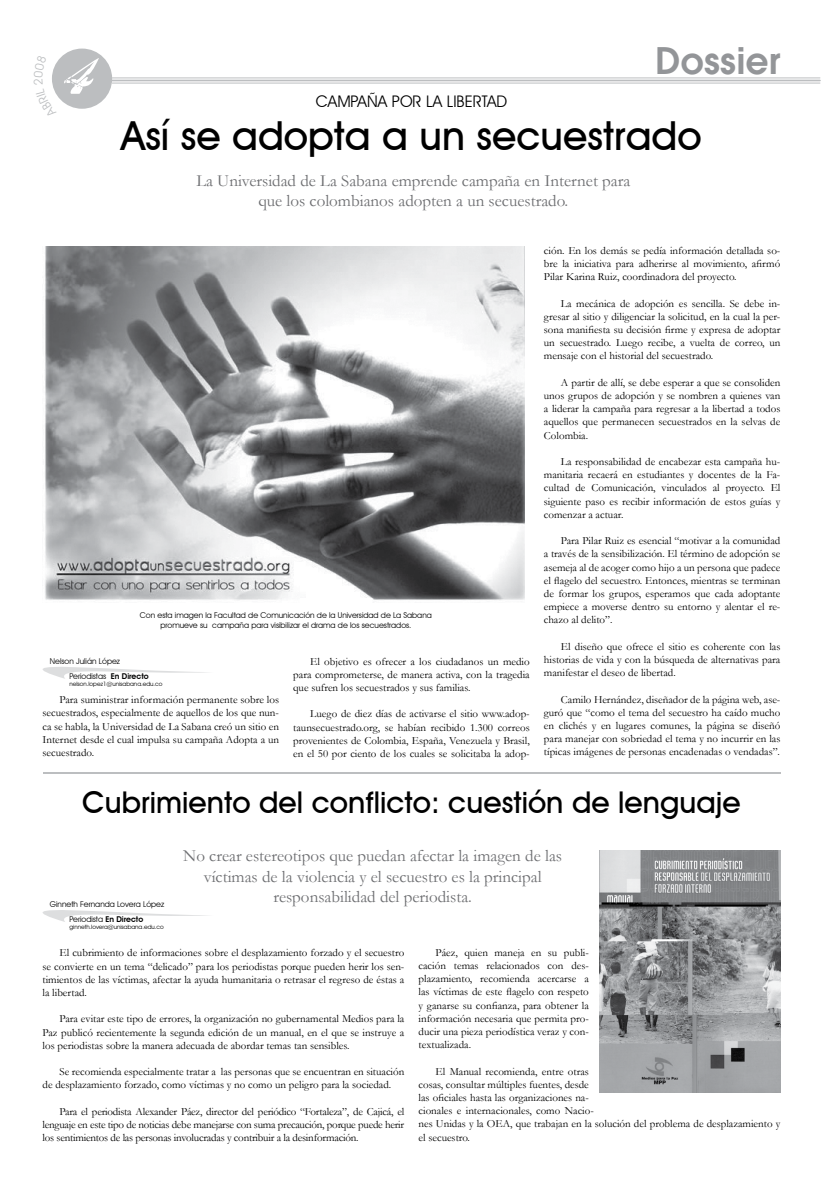
<style>
.page{position:relative;width:823px;height:1191px;background:#fff}
.page>*{position:absolute;margin:0;border:0;box-sizing:border-box;transform-origin:0 0}
.t1{font:500 40px "Avant Garde IT Cby BT";color:#000}
.t2{font:600 40px "Avant Gar Got Itc TEE";color:#939598}
.t3{font:500 30px "Avant Garde IT Cby BT";color:#000}
.t4{font:17px/20.4px "Garamond";color:#6d6e71;text-align:center}
.t5{font:16px "Avant Garde IT Cby BT";color:#000}
.t6{font:11px/13.2px "Garamond";color:#000;text-align:justify}
.t7{font:8px/15.3px "Avant Garde IT Cby BT";color:#000;text-align:center}
.t8{font:6px "Avant Garde IT Cby BT";color:#000}
.s1{font-weight:600}
</style>
<div class="page">
<div style="left:52px;top:49px;width:60px;height:60px;background:#bcbec0;border-radius:50%"></div>
<hr style="left:112px;top:77px;width:707px;height:1px;background:#bcbec0">
<hr style="left:112px;top:80px;width:707px;height:1px;background:#bcbec0">
<hr style="left:112px;top:83px;width:707px;height:1px;background:#bcbec0">
<svg style="left:64px;top:58px;width:35px;height:36px"></svg>
<img style="left:45px;top:246px;width:478px;height:354px">
<hr style="left:43px;top:772px;width:737px;height:2px;background:#bcbec0">
<img style="left:599px;top:850px;width:181px;height:242px">
<svg style="left:42px;top:667px;width:165px;height:12px"></svg>
<svg style="left:42px;top:910px;width:165px;height:12px"></svg>
<svg style="left:52px;top:62px;width:5px;height:33px"></svg>
<h3 class="t5" style="left:315px;top:92px;width:193px">CAMPAÑA POR LA LIBERTAD</h3>
<h1 class="t2" style="left:655px;top:37px;width:127px">Dossier</h1>
<h1 class="t1" style="left:121px;top:111px;width:581px">Así se adopta a un secuestrado</h1>
<h3 class="t4" style="left:196px;top:170px;width:435px">La Universidad de La Sabana emprende campaña en Internet para que los colombianos adopten a un secuestrado.</h3>
<p class="t7" style="left:140px;top:610px;width:293px;line-height:9.6px">Con esta imagen la Facultad de Comunicación de la Universidad de La Sabana promueve su campaña para visibilizar el drama de los secuestrados.</p>
<p class="t7" style="left:69px;top:653px;width:81px;text-align:left;text-indent:-20px">Nelson Julián López<br>Periodistas <span class="s1">En Directo</span></p>
<p class="t8" style="left:69px;top:680px;width:94px">nelson.lopez1@unisabana.edu.co</p>
<p class="t6" style="left:43px;top:693px;width:238px;text-indent:17px">Para suministrar información permanente sobre los secuestrados, especialmente de aquellos de los que nun&shy;ca se habla, la Universidad de La Sabana creó un sitio en Internet desde el cual impulsa su campaña Adopta a un secuestrado.</p>
<p class="t6" style="left:293px;top:654px;width:238px;text-indent:17px">El objetivo es ofrecer a los ciudadanos un medio para comprometerse, de manera activa, con la tragedia que sufren los secuestrados y sus familias.</p>
<p class="t6" style="left:293px;top:707px;width:238px;text-indent:17px">Luego de diez días de activarse el sitio www.adop&shy;taunsecuestrado.org, se habían recibido 1.300 correos provenientes de Colombia, España, Venezuela y Brasil, en el 50 por ciento de los cuales se solicitaba la adop-</p>
<p class="t6" style="left:543px;top:243px;width:238px">ción. En los demás se pedía información detallada so&shy;bre la iniciativa para adherirse al movimiento, afirmó Pilar Karina Ruiz, coordinadora del proyecto.</p>
<p class="t6" style="left:543px;top:296px;width:238px;text-indent:17px">La mecánica de adopción es sencilla. Se debe in&shy;gresar al sitio y diligenciar la solicitud, en la cual la per&shy;sona manifiesta su decisión firme y expresa de adoptar un secuestrado. Luego recibe, a vuelta de correo, un mensaje con el historial del secuestrado.</p>
<p class="t6" style="left:543px;top:375px;width:238px;text-indent:17px">A partir de allí, se debe esperar a que se consoliden unos grupos de adopción y se nombren a quienes van a liderar la campaña para regresar a la libertad a todos aquellos que permanecen secuestrados en la selvas de Colombia.</p>
<p class="t6" style="left:543px;top:454px;width:238px;text-indent:17px">La responsabilidad de encabezar esta campaña hu&shy;manitaria recaerá en estudiantes y docentes de la Fa&shy;cultad de Comunicación, vinculados al proyecto. El siguiente paso es recibir información de estos guías y comenzar a actuar.</p>
<p class="t6" style="left:543px;top:534px;width:238px;text-indent:17px">Para Pilar Ruiz es esencial “motivar a la comunidad a través de la sensibilización. El término de adopción se asemeja al de acoger como hijo a un persona que padece el flagelo del secuestro. Entonces, mientras se terminan de formar los grupos, esperamos que cada adoptante empiece a moverse dentro su entorno y alentar el re&shy;chazo al delito”.</p>
<p class="t6" style="left:543px;top:639px;width:238px;text-indent:17px">El diseño que ofrece el sitio es coherente con las historias de vida y con la búsqueda de alternativas para manifestar el deseo de libertad.</p>
<p class="t6" style="left:543px;top:692px;width:238px;text-indent:17px">Camilo Hernández, diseñador de la página web, ase&shy;guró que “como el tema del secuestro ha caído mucho en clichés y en lugares comunes, la página se diseñó para manejar con sobriedad el tema y no incurrir en las típicas imágenes de personas encadenadas o vendadas”.</p>
<h2 class="t3" style="left:82px;top:784px;width:659px">Cubrimiento del conflicto: cuestión de lenguaje</h2>
<h3 class="t4" style="left:183px;top:845px;width:380px">No crear estereotipos que puedan afectar la imagen de las víctimas de la violencia y el secuestro es la principal responsabilidad del periodista.</h3>
<p class="t7" style="left:50px;top:896px;width:116px">Ginneth Fernanda Lovera López<br>Periodista <span class="s1">En Directo</span></p>
<p class="t8" style="left:69px;top:923px;width:96px">ginneth.lovera@unisabana.edu.co</p>
<p class="t6" style="left:43px;top:946px;width:363px;text-indent:17px">El cubrimiento de informaciones sobre el desplazamiento forzado y el secuestro se convierte en un tema “delicado” para los periodistas porque pueden herir los sen&shy;timientos de las víctimas, afectar la ayuda humanitaria o retrasar el regreso de éstas a la libertad.</p>
<p class="t6" style="left:43px;top:1012px;width:363px;text-indent:17px">Para evitar este tipo de errores, la organización no gubernamental Medios para la Paz publicó recientemente la segunda edición de un manual, en el que se instruye a los periodistas sobre la manera adecuada de abordar temas tan sensibles.</p>
<p class="t6" style="left:43px;top:1064px;width:363px;text-indent:17px">Se recomienda especialmente tratar a las personas que se encuentran en situación de desplazamiento forzado, como víctimas y no como un peligro para la sociedad.</p>
<p class="t6" style="left:43px;top:1104px;width:363px;text-indent:17px">Para el periodista Alexander Páez, director del periódico “Fortaleza”, de Cajicá, el lenguaje en este tipo de noticias debe manejarse con suma precaución, porque puede herir los sentimientos de las personas involucradas y contribuir a la desinformación.</p>
<p class="t6" style="left:418px;top:945px;width:172px;text-indent:17px">Páez, quien maneja en su publi&shy;cación temas relacionados con des&shy;plazamiento, recomienda acercarse a las víctimas de este flagelo con respeto y ganarse su confianza, para obtener la información necesaria que permita pro&shy;ducir una pieza periodística veraz y con&shy;textualizada.</p>
<p class="t6" style="left:418px;top:1064px;width:363px;text-align:left;text-indent:17px">El Manual recomienda, entre otras<br>cosas, consultar múltiples fuentes, desde<br>las oficiales hasta las organizaciones na-<br>cionales e internacionales, como Nacio-<br>nes Unidas y la OEA, que trabajan en la solución del problema de desplazamiento y el secuestro.</p>
</div>
